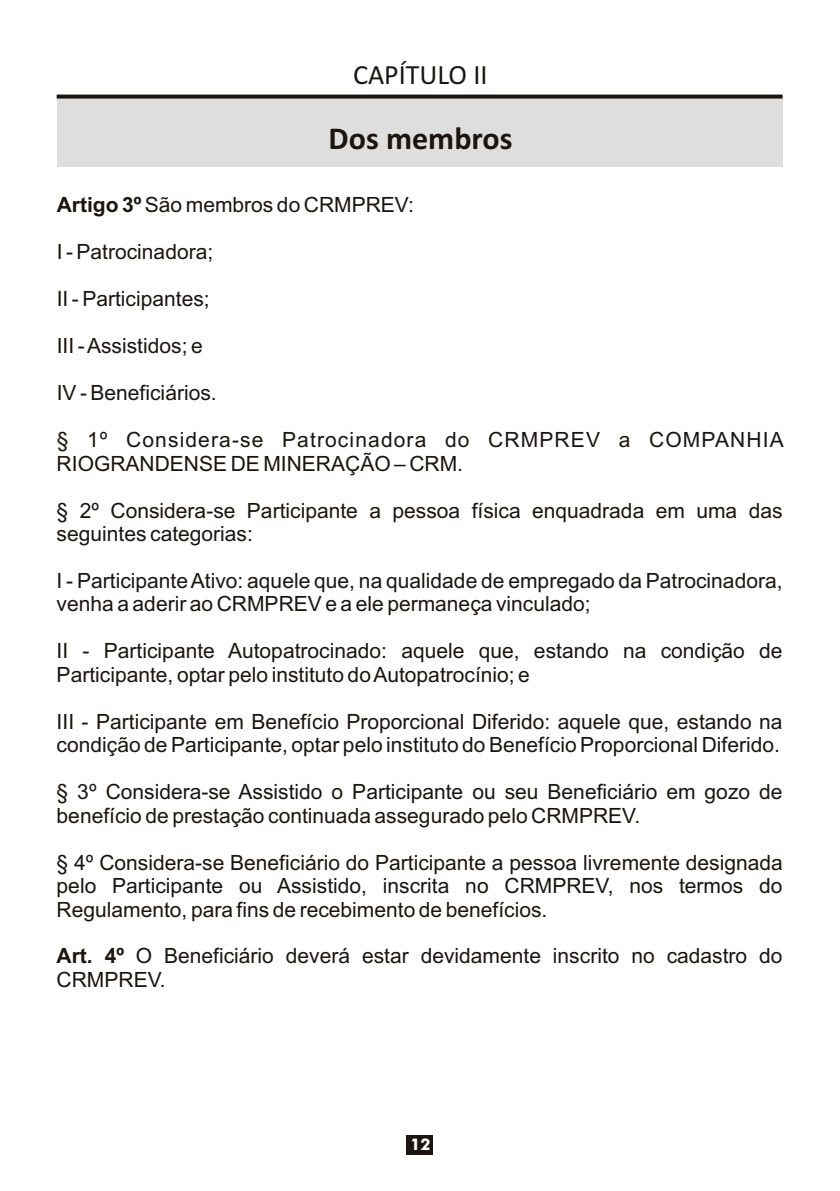
<style>
.page{position:relative;width:840px;height:1191px;background:#fff}
.page>*{position:absolute;margin:0;border:0;box-sizing:border-box;transform-origin:0 0}
.t1{font:700 32px "Calibri";color:#1a150f}
.t2{font:28px "Calibri";color:#1a150f}
.t3{font:21px/23.4px "Arial";color:#1a150f}
.t4{font:21px/23.4px "Arial";letter-spacing:.055em;color:#1a150f}
.t5{font:700 16px "Futura BT";color:#fff}
.s1{font-weight:700}
</style>
<div class="page">
<div style="left:57px;top:98px;width:725px;height:68px;background:#dfdede"></div>
<svg style="left:57px;top:95px;width:725px;height:4px;background:#2f2a25"></svg>
<div style="left:406px;top:1135px;width:27px;height:19px;background:#1a150f"></div>
<h2 class="t2" style="left:353px;top:63px;width:136px">CAPÍTULO II</h2>
<h1 class="t1" style="left:328px;top:125px;width:185px">Dos membros</h1>
<p class="t3" style="left:57px;top:195px;width:358px"><span class="s1">Artigo 3º</span> São membros do CRMPREV:</p>
<p class="t3" style="left:57px;top:242px;width:158px">I - Patrocinadora;</p>
<p class="t3" style="left:57px;top:289px;width:154px">II - Participantes;</p>
<p class="t3" style="left:57px;top:336px;width:147px">III - Assistidos; e</p>
<p class="t3" style="left:57px;top:383px;width:161px">IV - Beneficiários.</p>
<p class="t4" style="left:57px;top:430px;width:728px">§ 1º Considera-se Patrocinadora do CRMPREV a COMPANHIA<br>RIOGRANDENSE DE MINERAÇÃO – CRM.</p>
<p class="t3" style="left:57px;top:500px;width:727px">§ 2º Considera-se Participante a pessoa física enquadrada em uma das seguintes categorias:</p>
<p class="t3" style="left:57px;top:571px;width:727px">I - Participante Ativo: aquele que, na qualidade de empregado da Patrocinadora, venha a aderir ao CRMPREV e a ele permaneça vinculado;</p>
<p class="t3" style="left:57px;top:641px;width:727px">II - Participante Autopatrocinado: aquele que, estando na condição de<br>Participante, optar pelo instituto do Autopatrocínio; e</p>
<p class="t3" style="left:57px;top:711px;width:727px">III - Participante em Benefício Proporcional Diferido: aquele que, estando na condição de Participante, optar pelo instituto do Benefício Proporcional Diferido.</p>
<p class="t3" style="left:57px;top:782px;width:727px">§ 3º Considera-se Assistido o Participante ou seu Beneficiário em gozo de benefício de prestação continuada assegurado pelo CRMPREV.</p>
<p class="t3" style="left:57px;top:852px;width:727px;text-align:justify">§ 4º Considera-se Beneficiário do Participante a pessoa livremente designada pelo Participante ou Assistido, inscrita no CRMPREV, nos termos do Regulamento, para fins de recebimento de benefícios.</p>
<p class="t3" style="left:57px;top:946px;width:727px"><span class="s1">Art. 4º</span> O Beneficiário deverá estar devidamente inscrito no cadastro do<br>CRMPREV.</p>
<p class="t5" style="left:410px;top:1137px;width:21px">12</p>
</div>
